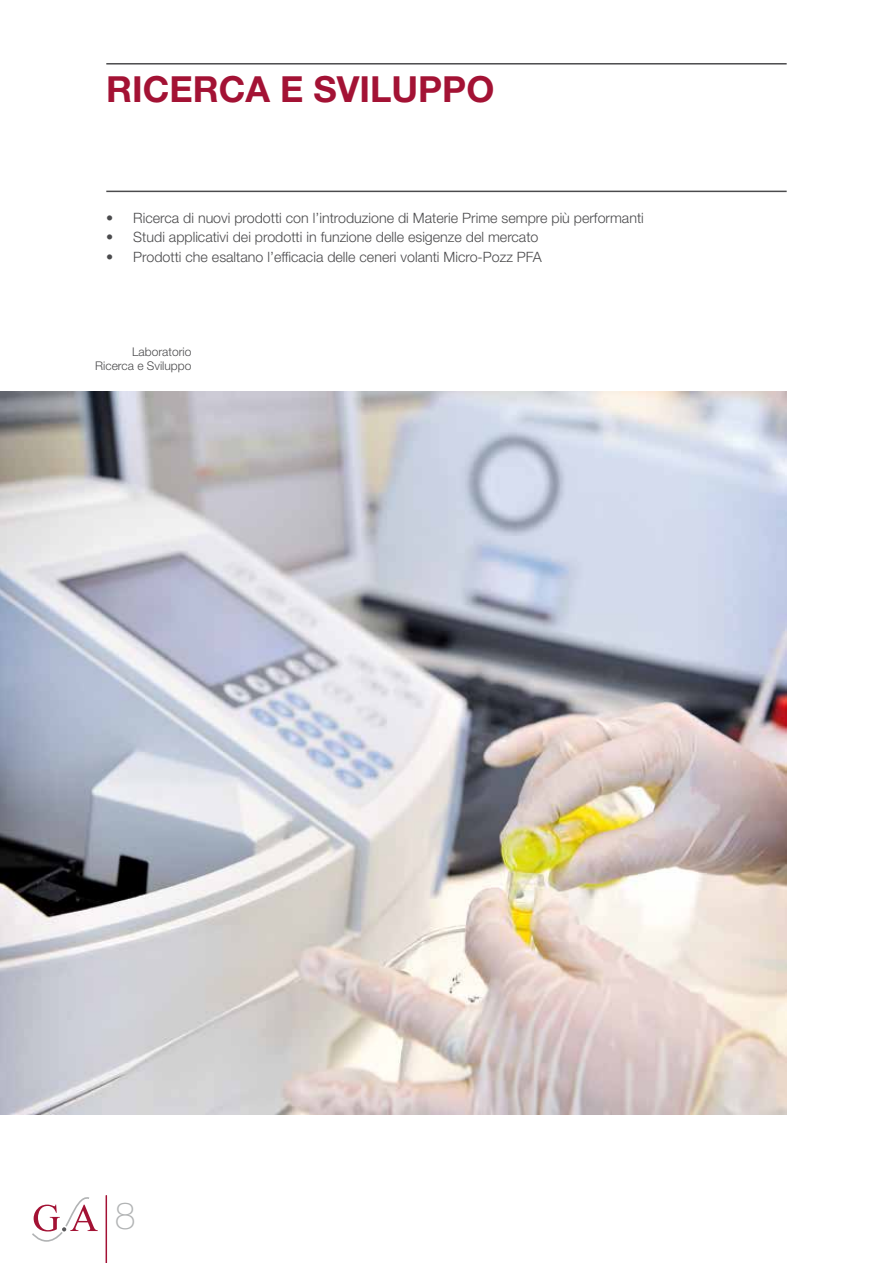
<style>
.page{position:relative;width:893px;height:1263px;background:#fff}
.page>*{position:absolute;margin:0;border:0;box-sizing:border-box;transform-origin:0 0}
.t1{font:100 37.5px "Helvetica Neue LT Std";color:#b1b3b4}
.t2{font:700 36px "Helvetica Neue LT Std";color:#a31234}
.t3{font:300 14.25px "Helvetica Neue LT Std";color:#4b4b4d}
.t4{font:300 12px/14.4px "Helvetica Neue LT Std";color:#4b4b4d;text-align:right}
</style>
<div class="page">
<hr style="left:106px;top:191px;width:681px;height:1px;background:#4b4b4d">
<hr style="left:106px;top:63px;width:681px;height:2px;background:#4b4b4d">
<img style="left:0;top:391px;width:787px;height:723px">
<hr style="left:106px;top:1196px;width:1px;height:67px;background:#a31234">
<svg style="left:32px;top:1197px;width:66px;height:45px"></svg>
<h2 class="t2" style="left:106px;top:67px;width:390px">RICERCA E SVILUPPO</h2>
<p class="t3" style="left:106px;top:209px;width:539px">• Ricerca di nuovi prodotti con l’introduzione di Materie Prime sempre più performanti</p>
<p class="t3" style="left:106px;top:228px;width:434px">• Studi applicativi dei prodotti in funzione delle esigenze del mercato</p>
<p class="t3" style="left:106px;top:248px;width:437px">• Prodotti che esaltano l’efficacia delle ceneri volanti Micro-Pozz PFA</p>
<p class="t4" style="left:95px;top:344px;width:98px">Laboratorio<br>Ricerca e Sviluppo</p>
<h1 class="t1" style="left:115px;top:1194px;width:22px">8</h1>
</div>
